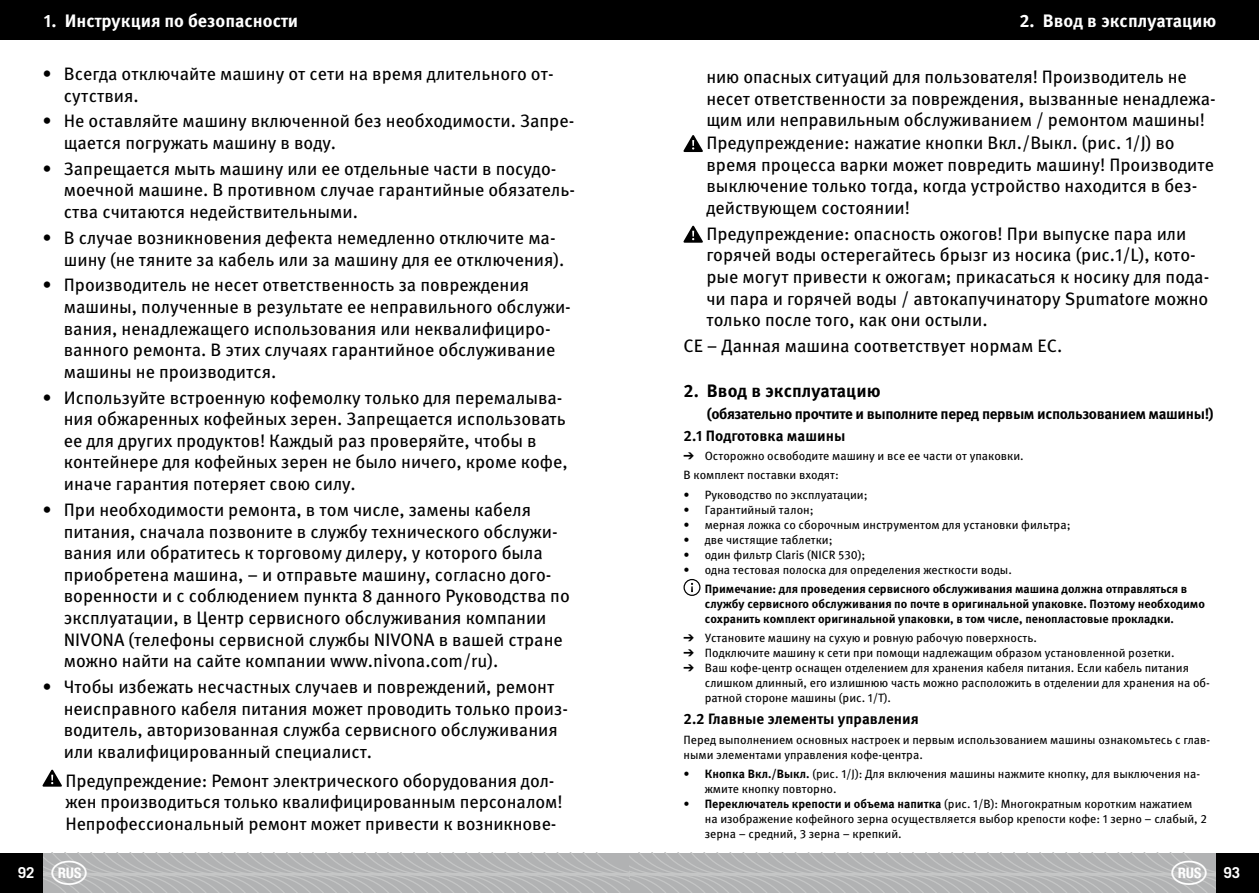
<style>
.page{position:relative;width:1259px;height:893px;background:#fff}
.page>*{position:absolute;margin:0;border:0;box-sizing:border-box;transform-origin:0 0}
.t1{font:18px/21.6px "Meta Pro";color:#000}
.t2{font:700 18px "Meta Pro";color:#fff}
.t3{font:700 18px "Meta Pro";color:#000}
.t4{font:700 15px/22.2px "Meta Pro";letter-spacing:-.025em;color:#000}
.t5{font:700 15px "Meta Pro";color:#000}
.t6{font:700 15px "Trade Gothic LT Std";color:#fff}
.t7{font:12px/15px "Meta Pro";color:#000}
.t8{font:700 12px/15px "Meta Pro";color:#000}
.s1{font-weight:700}
</style>
<div class="page">
<svg style="left:43px;top:770px;width:19px;height:17px"></svg>
<svg style="left:683px;top:135px;width:20px;height:17px"></svg>
<svg style="left:683px;top:226px;width:20px;height:17px"></svg>
<svg style="left:683px;top:579px;width:17px;height:17px"></svg>
<div style="left:0;top:0;width:1258px;height:40px;background:#000"></div>
<div style="left:1216px;top:853px;width:42px;height:40px;background:#000"></div>
<div style="left:0;top:853px;width:42px;height:40px;background:#000"></div>
<svg style="left:42px;top:853px;width:1174px;height:40px;background:#b5b6b7"></svg>
<p class="t2" style="left:44px;top:9px;width:256px">1. Инструкция по безопасности</p>
<p class="t2" style="left:1019px;top:9px;width:198px">2. Ввод в эксплуатацию</p>
<p class="t1" style="left:64px;top:63px;width:491px;text-indent:-21px">• Всегда отключайте машину от сети на время длительного от&shy;сутствия.</p>
<p class="t1" style="left:64px;top:110px;width:512px;text-indent:-21px">• Не оставляйте машину включенной без необходимости. Запре&shy;щается погружать машину в воду.</p>
<p class="t1" style="left:64px;top:158px;width:513px;text-indent:-21px">• Запрещается мыть машину или ее отдельные части в посудо&shy;моечной машине. В противном случае гарантийные обязатель&shy;ства считаются недействительными.</p>
<p class="t1" style="left:64px;top:227px;width:502px;text-indent:-21px">• В случае возникновения дефекта немедленно отключите ма&shy;шину (не тяните за кабель или за машину для ее отключения).</p>
<p class="t1" style="left:64px;top:274px;width:508px;text-indent:-21px">• Производитель не несет ответственность за повреждения машины, полученные в результате ее неправильного обслужи&shy;вания, ненадлежащего использования или неквалифициро&shy;ванного ремонта. В этих случаях гарантийное обслуживание машины не производится.</p>
<p class="t1" style="left:64px;top:387px;width:505px;text-indent:-21px">• Используйте встроенную кофемолку только для перемалыва&shy;ния обжаренных кофейных зерен. Запрещается использовать ее для других продуктов! Каждый раз проверяйте, чтобы в контейнере для кофейных зерен не было ничего, кроме кофе, иначе гарантия потеряет свою силу.</p>
<p class="t1" style="left:64px;top:499px;width:507px;text-indent:-21px">• При необходимости ремонта, в том числе, замены кабеля питания, сначала позвоните в службу технического обслужи&shy;вания или обратитесь к торговому дилеру, у которого была приобретена машина, – и отправьте машину, согласно дого&shy;воренности и с соблюдением пункта 8 данного Руководства по эксплуатации, в Центр сервисного обслуживания компании NIVONA (телефоны сервисной службы NIVONA в вашей стране можно найти на сайте компании www.nivona.com/ru).</p>
<p class="t1" style="left:64px;top:676px;width:506px;text-indent:-21px">• Чтобы избежать несчастных случаев и повреждений, ремонт неисправного кабеля питания может проводить только произ&shy;водитель, авторизованная служба сервисного обслуживания или квалифицированный специалист.</p>
<p class="t1" style="left:65px;top:770px;width:499px">Предупреждение: Ремонт электрического оборудования дол&shy;жен производиться только квалифицированным персоналом!<br>Непрофессиональный ремонт может привести к возникнове-</p>
<p class="t1" style="left:706px;top:66px;width:511px">нию опасных ситуаций для пользователя! Производитель не несет ответственности за повреждения, вызванные ненадлежа&shy;щим или неправильным обслуживанием / ремонтом машины!<br>Предупреждение: нажатие кнопки Вкл./Выкл. (рис. 1/J) во время процесса варки может повредить машину! Производите выключение только тогда, когда устройство находится в без&shy;действующем состоянии!</p>
<p class="t1" style="left:706px;top:223px;width:504px">Предупреждение: опасность ожогов! При выпуске пара или горячей воды остерегайтесь брызг из носика (рис.1/L), кото&shy;рые могут привести к ожогам; прикасаться к носику для пода&shy;чи пара и горячей воды / автокапучинатору Spumatore можно только после того, как они остыли.</p>
<p class="t1" style="left:683px;top:335px;width:380px">CE – Данная машина соответствует нормам ЕС.</p>
<p class="t3" style="left:683px;top:379px;width:198px">2. Ввод в эксплуатацию</p>
<p class="t4" style="left:683px;top:402px;width:532px;text-indent:23px">(обязательно прочтите и выполните перед первым использованием машины!)<br>2.1 Подготовка машины</p>
<p class="t7" style="left:683px;top:446px;width:342px;line-height:19.2px;text-indent:21px">Осторожно освободите машину и все ее части от упаковки.<br>В комплект поставки входят:</p>
<p class="t7" style="left:683px;top:487px;width:186px">• Руководство по эксплуатации;</p>
<p class="t7" style="left:683px;top:502px;width:132px">• Гарантийный талон;</p>
<p class="t7" style="left:683px;top:517px;width:388px">• мерная ложка со сборочным инструментом для установки фильтра;</p>
<p class="t7" style="left:683px;top:532px;width:151px">• две чистящие таблетки;</p>
<p class="t7" style="left:683px;top:547px;width:183px">• один фильтр Claris (NICR 530);</p>
<p class="t7" style="left:683px;top:562px;width:330px">• одна тестовая полоска для определения жесткости воды.</p>
<p class="t8" style="left:705px;top:581px;width:502px">Примечание: для проведения сервисного обслуживания машина должна отправляться в службу сервисного обслуживания по почте в оригинальной упаковке. Поэтому необходимо сохранить комплект оригинальной упаковки, в том числе, пенопластовые прокладки.</p>
<p class="t7" style="left:705px;top:631px;width:507px">Установите машину на сухую и ровную рабочую поверхность.<br>Подключите машину к сети при помощи надлежащим образом установленной розетки.<br>Ваш кофе-центр оснащен отделением для хранения кабеля питания. Если кабель питания слишком длинный, его излишнюю часть можно расположить в отделении для хранения на об&shy;ратной стороне машины (рис. 1/T).</p>
<p class="t5" style="left:683px;top:710px;width:236px">2.2 Главные элементы управления</p>
<p class="t7" style="left:683px;top:732px;width:528px">Перед выполнением основных настроек и первым использованием машины ознакомьтесь с глав&shy;ными элементами управления кофе-центра.</p>
<p class="t7" style="left:705px;top:766px;width:497px;text-indent:-21px">• <span class="s1">Кнопка Вкл./Выкл.</span> (рис. 1/J): Для включения машины нажмите кнопку, для выключения на&shy;жмите кнопку повторно.</p>
<p class="t7" style="left:705px;top:796px;width:504px;text-indent:-21px">• <span class="s1">Переключатель крепости и объема напитка</span> (рис. 1/B): Многократным коротким нажатием на изображение кофейного зерна осуществляется выбор крепости кофе: 1 зерно – слабый, 2 зерна – средний, 3 зерна – крепкий.</p>
<p class="t6" style="left:18px;top:863px;width:18px">92</p>
<p class="t6" style="left:1223px;top:863px;width:18px">93</p>
</div>
